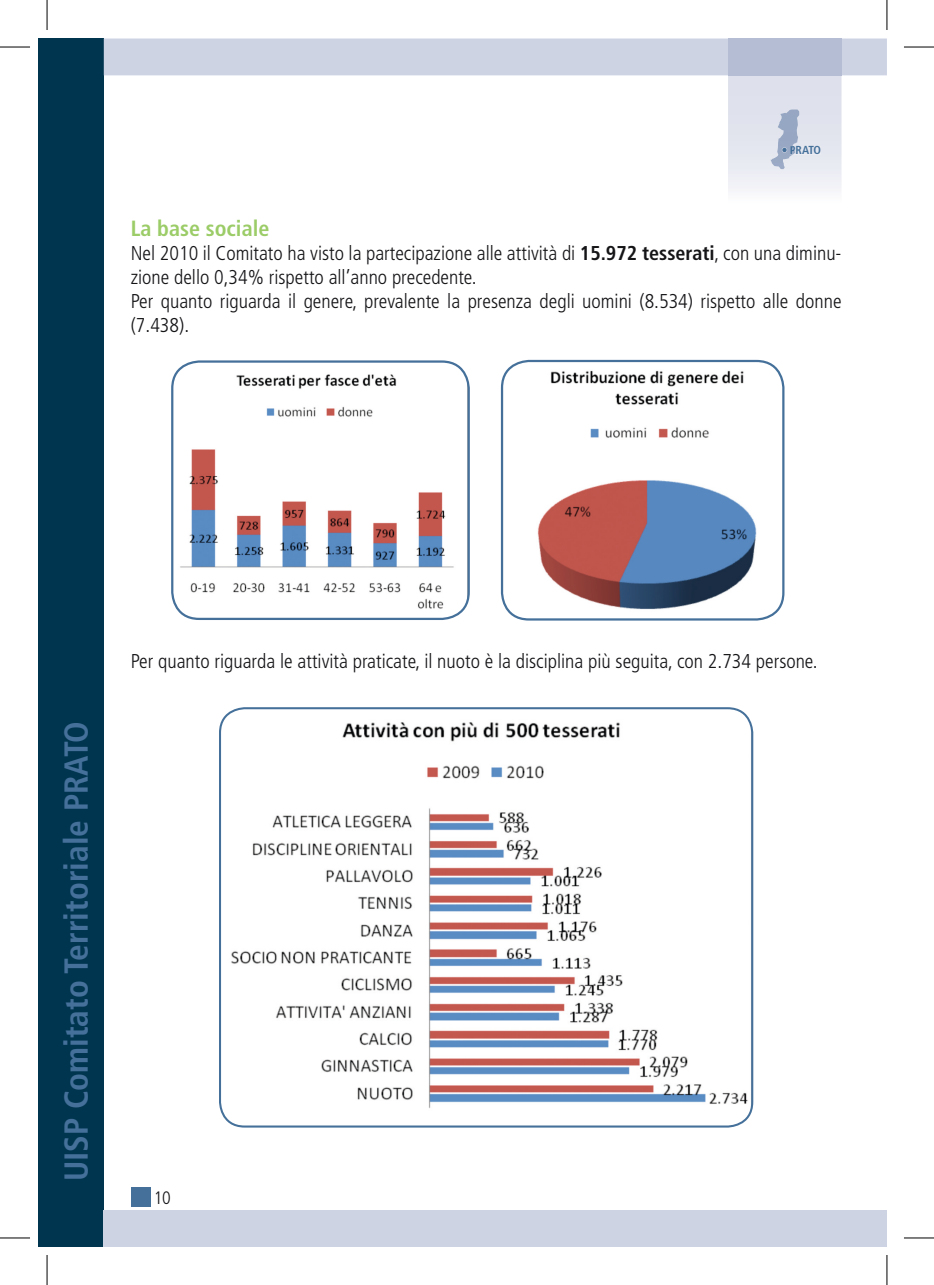
<style>
.page{position:relative;width:934px;height:1285px;background:#fff}
.page>*{position:absolute;margin:0;border:0;box-sizing:border-box;transform-origin:0 0}
.t1{font:700 condensed 33.2px "Frutiger";color:#44709a}
.t2{font:700 condensed 22px "Frutiger";color:#9bcc67}
.t3{font:300 condensed 20px/24px "Frutiger";color:#151518}
.t4{font:300 condensed 18px "Frutiger";color:#151518}
.t5{font:700 condensed 11.6px "Frutiger";letter-spacing:-.025em;color:#44709a}
.s1{font-weight:700}
</style>
<div class="page">
<div style="left:131px;top:1187px;width:19px;height:19px;background:#44709a"></div>
<div style="left:39px;top:39px;width:65px;height:1207px;background:#00354f"></div>
<div style="left:104px;top:1209px;width:782px;height:37px;background:#cdd3e3"></div>
<svg style="left:104px;top:39px;width:782px;height:150px"></svg>
<img style="left:172px;top:361px;width:296px;height:258px">
<div style="left:171px;top:360px;width:298px;height:260px;border:2px solid #44709a;border-radius:27px"></div>
<img style="left:503px;top:361px;width:280px;height:258px">
<div style="left:500px;top:360px;width:284px;height:260px;border:2px solid #44709a;border-radius:27px"></div>
<img style="left:220px;top:708px;width:532px;height:418px">
<div style="left:219px;top:707px;width:534px;height:420px;border:2px solid #44709a;border-radius:25px"></div>
<hr style="left:0;top:47px;width:30px;height:1px;background:#000">
<hr style="left:903px;top:47px;width:30px;height:1px;background:#000">
<hr style="left:0;top:1237px;width:30px;height:1px;background:#000">
<hr style="left:903px;top:1237px;width:30px;height:1px;background:#000">
<hr style="left:47px;top:0;width:1px;height:30px;background:#000">
<hr style="left:47px;top:1255px;width:1px;height:30px;background:#000">
<hr style="left:886px;top:0;width:1px;height:30px;background:#000">
<hr style="left:886px;top:1255px;width:1px;height:30px;background:#000">
<p class="t5" style="left:789px;top:143px;width:33px">PRATO</p>
<p class="t2" style="left:131px;top:216px;width:140px">La base sociale</p>
<p class="t3" style="left:131px;top:242px;width:712px">Nel 2010 il Comitato ha visto la partecipazione alle attività di <span class="s1">15.972 tesserati</span>, con una diminu&shy;zione dello 0,34% rispetto all’anno precedente.<br>Per quanto riguarda il genere, prevalente la presenza degli uomini (8.534) rispetto alle donne (7.438).</p>
<h1 class="t1" style="left:57px;top:1181px;width:461px;rotate:-90deg">UISP Comitato Territoriale PRATO</h1>
<p class="t3" style="left:131px;top:650px;width:688px">Per quanto riguarda le attività praticate, il nuoto è la disciplina più seguita, con 2.734 persone.</p>
<p class="t4" style="left:154px;top:1187px;width:19px">10</p>
</div>
